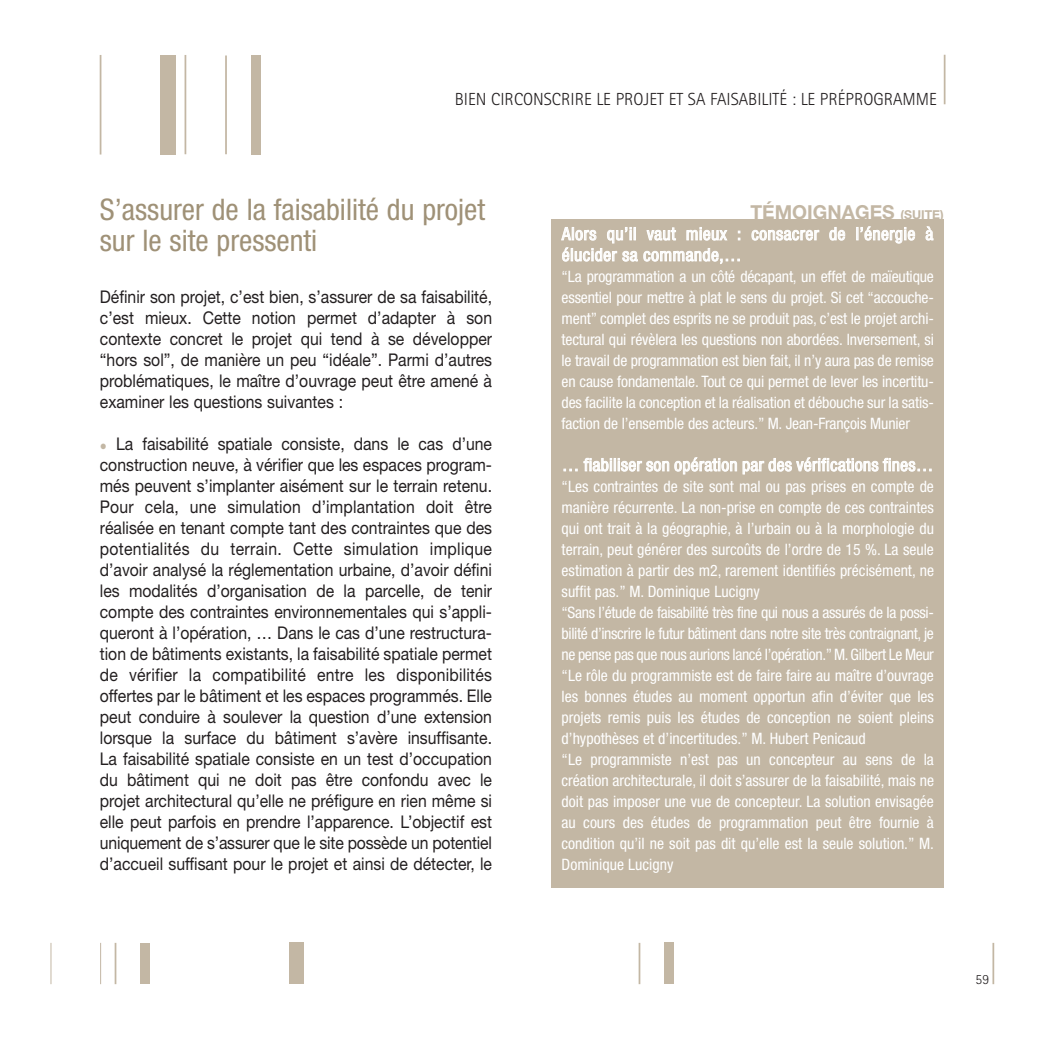
<style>
.page{position:relative;width:1043px;height:1041px;background:#fff}
.page>*{position:absolute;margin:0;border:0;box-sizing:border-box;transform-origin:0 0}
.t1{font:condensed 29.75px/31.5px "Helvetica Neue LT";color:#9f9177}
.t2{font:700 19.25px "Helvetica Neue LT";color:#c3b7a4}
.t3{font:17.5px/21px "Helvetica Neue LT";color:#231f20;text-align:justify;scale:.9 1}
.t4{font:condensed 17.5px/21px "Helvetica Neue LT";letter-spacing:.025em;color:#fff}
.t5{font:300 17.5px "Rotis Sans Serif";color:#231f20}
.t6{font:condensed 15.75px/21px "Helvetica Neue LT";color:#fff;text-align:justify}
.t7{font:300 14px "Rotis Sans Serif";color:#231f20}
.s1{font-size:12.25px}
</style>
<div class="page">
<hr style="left:115px;top:943px;width:1px;height:41px;background:#c3b7a4">
<hr style="left:100px;top:943px;width:1px;height:41px;background:#c3b7a4">
<hr style="left:50px;top:943px;width:1px;height:41px;background:#c3b7a4">
<div style="left:140px;top:943px;width:10px;height:41px;background:#c3b7a4"></div>
<div style="left:289px;top:943px;width:15px;height:41px;background:#c3b7a4"></div>
<div style="left:664px;top:943px;width:10px;height:41px;background:#c3b7a4"></div>
<hr style="left:992px;top:943px;width:1px;height:41px;background:#c3b7a4">
<hr style="left:638px;top:943px;width:2px;height:41px;background:#c3b7a4">
<hr style="left:225px;top:55px;width:2px;height:99px;background:#c3b7a4">
<hr style="left:184px;top:55px;width:2px;height:99px;background:#c3b7a4">
<hr style="left:100px;top:55px;width:1px;height:100px;background:#c3b7a4">
<div style="left:251px;top:55px;width:10px;height:99px;background:#c3b7a4"></div>
<div style="left:160px;top:55px;width:16px;height:99px;background:#c3b7a4"></div>
<hr style="left:943px;top:55px;width:2px;height:49px;background:#c3b7a4">
<div style="left:551px;top:219px;width:392px;height:669px;background:#c3b7a4"></div>
<p class="t5" style="left:455px;top:92px;width:483px">BIEN CIRCONSCRIRE LE PROJET ET SA FAISABILITÉ : LE PRÉPROGRAMME</p>
<p class="t1" style="left:100px;top:196px;width:386px">S’assurer de la faisabilité du projet sur le site pressenti</p>
<p class="t3" style="left:100px;top:288px;width:437px">Définir son projet, c’est bien, s’assurer de sa faisabilité, c’est mieux. Cette notion permet d’adapter à son contexte concret le projet qui tend à se développer “hors sol”, de manière un peu “idéale”. Parmi d’autres problématiques, le maître d’ouvrage peut être amené à examiner les questions suivantes :</p>
<p class="t3" style="left:100px;top:435px;width:437px"><sub>•</sub> La faisabilité spatiale consiste, dans le cas d’une construction neuve, à vérifier que les espaces program&shy;més peuvent s’implanter aisément sur le terrain retenu.<br>Pour cela, une simulation d’implantation doit être réalisée en tenant compte tant des contraintes que des potentialités du terrain. Cette simulation implique d’avoir analysé la réglementation urbaine, d’avoir défini les modalités d’organisation de la parcelle, de tenir compte des contraintes environnementales qui s’appli&shy;queront à l’opération, … Dans le cas d’une restructura&shy;tion de bâtiments existants, la faisabilité spatiale permet de vérifier la compatibilité entre les disponibilités offertes par le bâtiment et les espaces programmés. Elle peut conduire à soulever la question d’une extension lorsque la surface du bâtiment s’avère insuffisante.<br>La faisabilité spatiale consiste en un test d’occupation du bâtiment qui ne doit pas être confondu avec le projet architectural qu’elle ne préfigure en rien même si elle peut parfois en prendre l’apparence. L’objectif est uniquement de s’assurer que le site possède un potentiel d’accueil suffisant pour le projet et ainsi de détecter, le</p>
<p class="t2" style="left:750px;top:205px;width:195px">TÉMOIGNAGES <span class="s1">(SUITE)</span></p>
<p class="t4" style="left:561px;top:225px;width:373px">Alors qu’il vaut mieux : consacrer de l’énergie à élucider sa commande,…</p>
<p class="t6" style="left:561px;top:267px;width:374px">“La programmation a un côté décapant, un effet de maïeutique essentiel pour mettre à plat le sens du projet. Si cet “accouche&shy;ment” complet des esprits ne se produit pas, c’est le projet archi&shy;tectural qui révèlera les questions non abordées. Inversement, si le travail de programmation est bien fait, il n’y aura pas de remise en cause fondamentale. Tout ce qui permet de lever les incertitu&shy;des facilite la conception et la réalisation et débouche sur la satis&shy;faction de l’ensemble des acteurs.” M. Jean-François Munier</p>
<p class="t4" style="left:561px;top:456px;width:373px">… fiabiliser son opération par des vérifications fines…</p>
<p class="t6" style="left:561px;top:477px;width:374px;text-align:left">“Les contraintes de site sont mal ou pas prises en compte de manière récurrente. La non-prise en compte de ces contraintes qui ont trait à la géographie, à l’urbain ou à la morphologie du terrain, peut générer des surcoûts de l’ordre de 15 %. La seule estimation à partir des m2, rarement identifiés précisément, ne suffit pas.” M. Dominique Lucigny<br>“Sans l’étude de faisabilité très fine qui nous a assurés de la possi&shy;bilité d’inscrire le futur bâtiment dans notre site très contraignant, je ne pense pas que nous aurions lancé l’opération.” M. Gilbert Le Meur “Le rôle du programmiste est de faire faire au maître d’ouvrage les bonnes études au moment opportun afin d’éviter que les projets remis puis les études de conception ne soient pleins d’hypothèses et d’incertitudes.” M. Hubert Penicaud<br>“Le programmiste n’est pas un concepteur au sens de la création architecturale, il doit s’assurer de la faisabilité, mais ne doit pas imposer une vue de concepteur. La solution envisagée au cours des études de programmation peut être fournie à condition qu’il ne soit pas dit qu’elle est la seule solution.” M.<br>Dominique Lucigny</p>
<p class="t7" style="left:975px;top:974px;width:15px">59</p>
</div>
